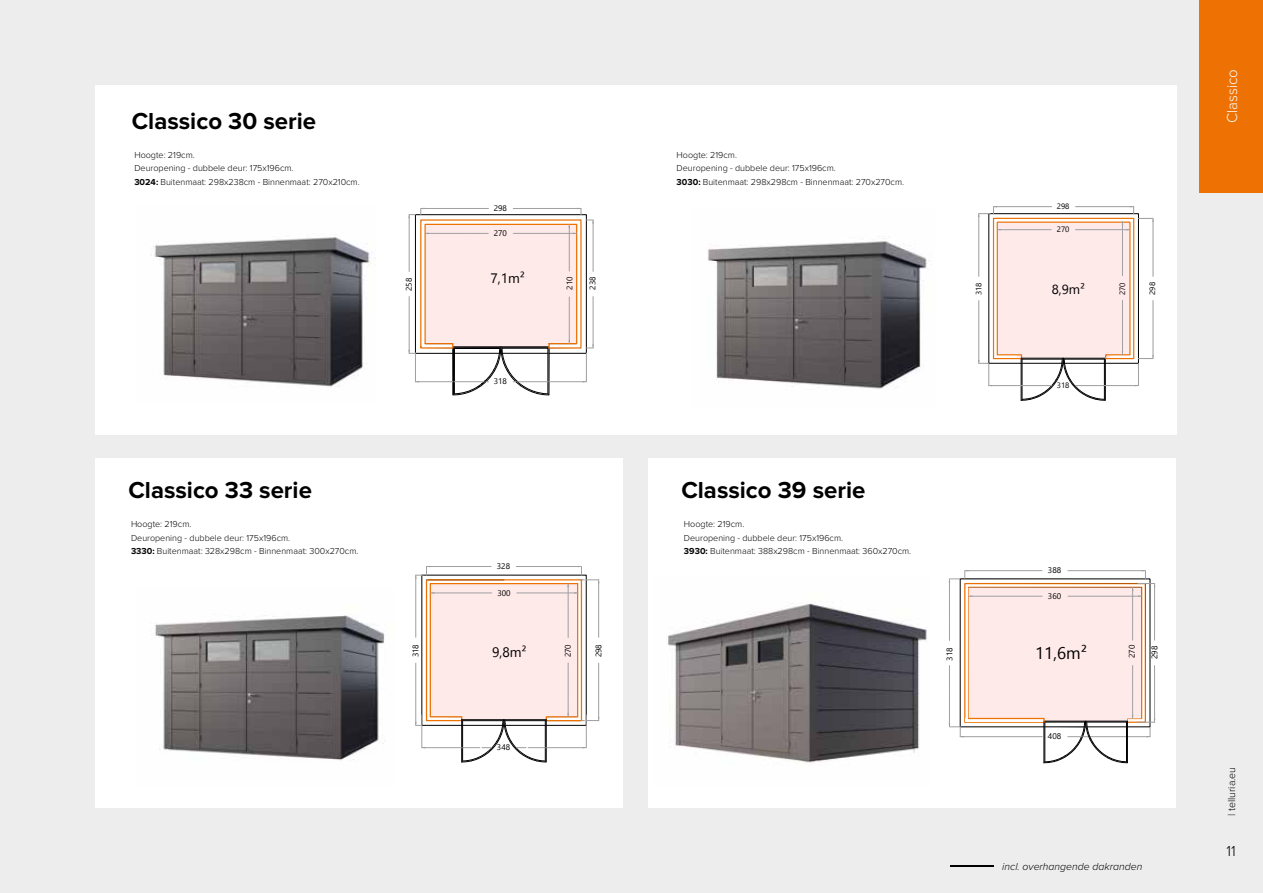
<style>
.page{position:relative;width:1263px;height:893px;background:#ededed}
.page>*{position:absolute;margin:0;border:0;box-sizing:border-box;transform-origin:0 0}
.t1{font:700 24px "Proxima Nova";color:#000}
.t2{font:16.95px "Segoe UI";color:#000}
.t3{font:300 15px "Proxima Nova";color:#fff}
.t4{font:300 15px "Proxima Nova";color:#000}
.t5{font:13.65px "Segoe UI";color:#000}
.t6{font:13.2px "Segoe UI";color:#000}
.t7{font:italic 300 10.5px "Proxima Nova";color:#000}
.t8{font:300 10.5px "Proxima Nova";color:#000}
.t9{font:300 9px/13.5px "Proxima Nova";color:#000}
.t10{font:8.25px "Segoe UI";color:#000}
.t11{font:8.1px "Segoe UI";color:#000}
.t12{font:7.8px "Segoe UI";color:#000}
.s1{font-weight:700}
</style>
<div class="page">
<div style="left:1199px;top:0;width:64px;height:192px;background:#ee7203"></div>
<hr style="left:951px;top:865px;width:43px;height:1px;background:#000">
<div style="left:95px;top:85px;width:514px;height:350px;background:#fff"></div>
<div style="left:600px;top:85px;width:577px;height:350px;background:#fff"></div>
<img style="left:150px;top:234px;width:226px;height:154px">
<img style="left:707px;top:238px;width:220px;height:151px">
<svg style="left:408px;top:208px;width:186px;height:187px"></svg>
<div style="left:95px;top:459px;width:527px;height:349px;background:#fff"></div>
<div style="left:648px;top:459px;width:527px;height:349px;background:#fff"></div>
<img style="left:155px;top:615px;width:230px;height:146px">
<svg style="left:415px;top:566px;width:184px;height:197px"></svg>
<svg style="left:978px;top:206px;width:176px;height:195px"></svg>
<img style="left:668px;top:602px;width:259px;height:161px">
<svg style="left:949px;top:570px;width:206px;height:193px"></svg>
<h1 class="t1" style="left:132px;top:107px;width:186px">Classico 30 serie</h1>
<p class="t9" style="left:134px;top:148px;width:227px">Hoogte: 219cm.<br>Deuropening - dubbele deur: 175x196cm.<br><span class="s1">3024:</span> Buitenmaat: 298x238cm - Binnenmaat: 270x210cm.</p>
<p class="t9" style="left:677px;top:148px;width:229px">Hoogte: 219cm.<br>Deuropening - dubbele deur: 175x196cm.<br><span class="s1">3030:</span> Buitenmaat: 298x298cm - Binnenmaat: 270x270cm.</p>
<h3 class="t3" style="left:1223px;top:123px;width:56px;rotate:-90deg">Classico</h3>
<p class="t11" style="left:494px;top:202px;width:15px">298</p>
<p class="t12" style="left:1057px;top:200px;width:14px">298</p>
<p class="t11" style="left:494px;top:227px;width:15px">270</p>
<h3 class="t5" style="left:490px;top:267px;width:36px">7,1m²</h3>
<p class="t11" style="left:402px;top:291px;width:15px;rotate:-90deg">258</p>
<p class="t11" style="left:586px;top:290px;width:15px;rotate:-90deg">238</p>
<p class="t11" style="left:563px;top:290px;width:15px;rotate:-90deg">210</p>
<p class="t12" style="left:1057px;top:223px;width:14px">270</p>
<p class="t12" style="left:972px;top:295px;width:14px;rotate:-90deg">318</p>
<p class="t12" style="left:1146px;top:295px;width:14px;rotate:-90deg">298</p>
<h3 class="t6" style="left:1052px;top:279px;width:35px">8,9m²</h3>
<p class="t12" style="left:1116px;top:295px;width:14px;rotate:-90deg">270</p>
<p class="t11" style="left:494px;top:375px;width:15px">318</p>
<p class="t12" style="left:1057px;top:379px;width:14px">318</p>
<h1 class="t1" style="left:128px;top:476px;width:185px">Classico 33 serie</h1>
<h1 class="t1" style="left:681px;top:476px;width:185px">Classico 39 serie</h1>
<p class="t9" style="left:131px;top:517px;width:229px">Hoogte: 219cm.<br>Deuropening - dubbele deur: 175x196cm.<br><span class="s1">3330:</span> Buitenmaat: 328x298cm - Binnenmaat: 300x270cm.</p>
<p class="t9" style="left:684px;top:517px;width:229px">Hoogte: 219cm.<br>Deuropening - dubbele deur: 175x196cm.<br><span class="s1">3930:</span> Buitenmaat: 388x298cm - Binnenmaat: 360x270cm.</p>
<p class="t11" style="left:497px;top:560px;width:15px">328</p>
<p class="t10" style="left:1048px;top:564px;width:15px">388</p>
<p class="t11" style="left:497px;top:586px;width:15px">300</p>
<p class="t10" style="left:1048px;top:589px;width:15px">360</p>
<p class="t11" style="left:409px;top:657px;width:15px;rotate:-90deg">318</p>
<h3 class="t5" style="left:492px;top:641px;width:36px">9,8m²</h3>
<p class="t11" style="left:561px;top:657px;width:15px;rotate:-90deg">270</p>
<p class="t11" style="left:592px;top:657px;width:15px;rotate:-90deg">298</p>
<p class="t10" style="left:943px;top:660px;width:15px;rotate:-90deg">318</p>
<h2 class="t2" style="left:1035px;top:639px;width:53px">11,6m²</h2>
<p class="t10" style="left:1125px;top:658px;width:15px;rotate:-90deg">270</p>
<p class="t10" style="left:1148px;top:659px;width:15px;rotate:-90deg">298</p>
<p class="t10" style="left:1048px;top:730px;width:15px">408</p>
<p class="t11" style="left:497px;top:741px;width:15px">348</p>
<p class="t8" style="left:1226px;top:816px;width:50px;rotate:-90deg">| telluria.eu</p>
<h3 class="t4" style="left:1226px;top:843px;width:11px">11</h3>
<p class="t7" style="left:1002px;top:859px;width:142px">incl. overhangende dakranden</p>
</div>
